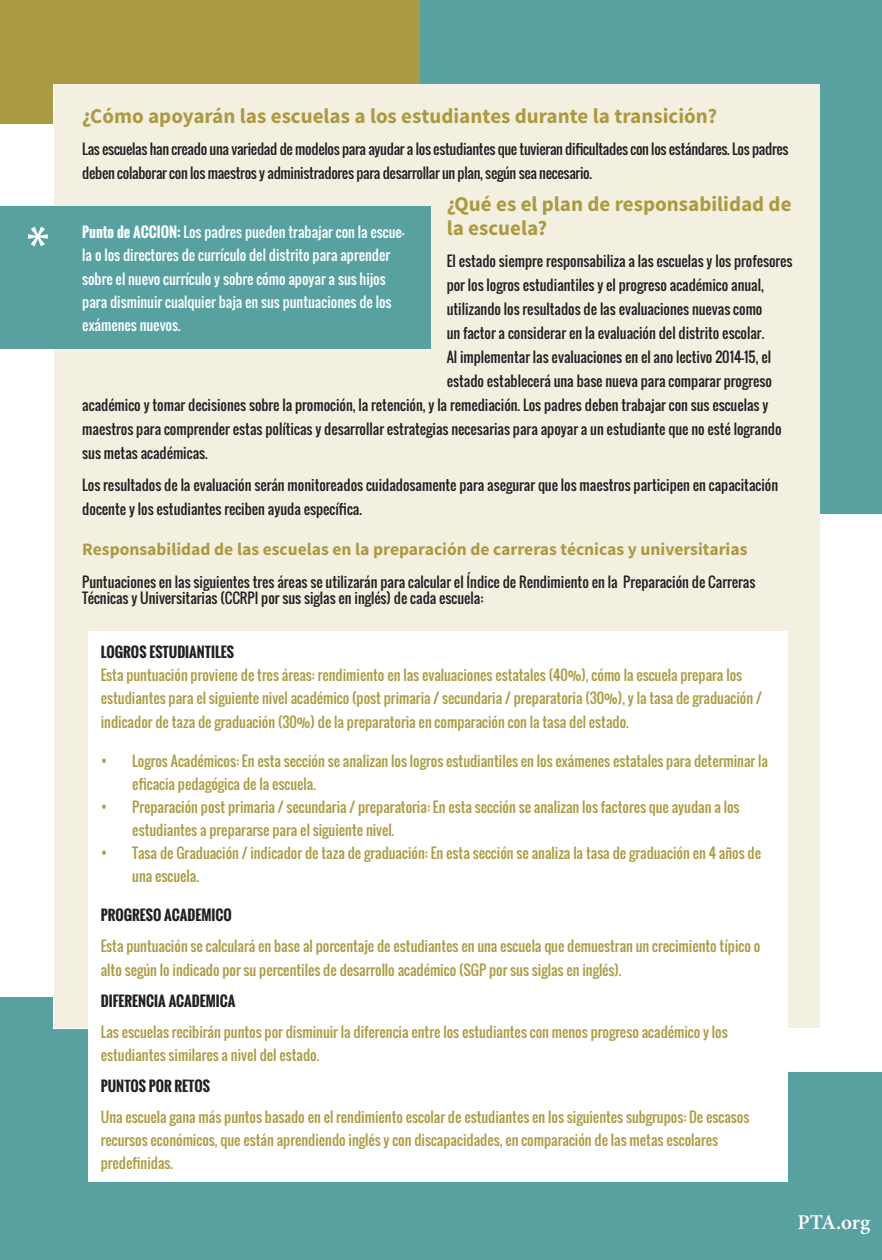
<style>
.page{position:relative;width:882px;height:1260px;background:#fff}
.page>*{position:absolute;margin:0;border:0;box-sizing:border-box;transform-origin:0 0}
.t1{font:600 52.5px "Myriad Pro";color:#fff}
.t2{font:700 21px/24.2px "Source Sans Pro";color:#ab9b40}
.t3{font:600 21px "Minion Pro";letter-spacing:-.005em;color:#fff}
.t4{font:700 17.5px "Source Sans Pro";color:#ab9b40}
.t5{font:14px/23.1px "Oswald";color:#ab9b40}
.t6{font:14px/24.2px "Oswald";color:#231f20}
.t7{font:14px/23.1px "Oswald";color:#fff}
.t8{font:14px/24.2px "Oswald";letter-spacing:-.02em;color:#231f20}
.t9{font:700 14px "Oswald";color:#231f20}
.s1{font-weight:700}
</style>
<div class="page">
<div style="left:420px;top:0;width:462px;height:84px;background:#57a2a1"></div>
<div style="left:820px;top:84px;width:62px;height:430px;background:#57a2a1"></div>
<div style="left:788px;top:1072px;width:93px;height:111px;background:#57a2a1"></div>
<div style="left:0;top:1183px;width:882px;height:77px;background:#57a2a1"></div>
<div style="left:0;top:1029px;width:88px;height:154px;background:#57a2a1"></div>
<div style="left:0;top:997px;width:53px;height:32px;background:#57a2a1"></div>
<div style="left:0;top:0;width:420px;height:84px;background:#ab9b40"></div>
<div style="left:0;top:84px;width:53px;height:39px;background:#ab9b40"></div>
<div style="left:54px;top:85px;width:765px;height:943px;background:#f3f0e2"></div>
<div style="left:88px;top:631px;width:700px;height:551px;background:#fff"></div>
<div style="left:0;top:207px;width:431px;height:142px;background:#57a2a1"></div>
<p class="t2" style="left:82px;top:105px;width:636px">¿Cómo apoyarán las escuelas a los estudiantes durante la transición?</p>
<p class="t8" style="left:82px;top:137px;width:708px">Las escuelas han creado una variedad de modelos para ayudar a los estudiantes que tuvieran dificultades con los estándares. Los padres deben colaborar con los maestros y administradores para desarrollar un plan, según sea necesario.</p>
<p class="t2" style="left:447px;top:193px;width:346px">¿Qué es el plan de responsabilidad de la escuela?</p>
<p class="t6" style="left:447px;top:249px;width:347px">El estado siempre responsabiliza a las escuelas y los profesores</p>
<p class="t6" style="left:447px;top:273px;width:319px">por los logros estudiantiles y el progreso académico anual,</p>
<p class="t6" style="left:447px;top:297px;width:317px">utilizando los resultados de las evaluaciones nuevas como</p>
<p class="t6" style="left:447px;top:321px;width:319px">un factor a considerar en la evaluación del distrito escolar.</p>
<p class="t6" style="left:447px;top:345px;width:326px">Al implementar las evaluaciones en el ano lectivo 2014-15, el</p>
<p class="t6" style="left:447px;top:369px;width:327px">estado establecerá una base nueva para comparar progreso</p>
<p class="t6" style="left:82px;top:393px;width:688px">académico y tomar decisiones sobre la promoción, la retención, y la remediación. Los padres deben trabajar con sus escuelas y</p>
<p class="t6" style="left:82px;top:417px;width:701px">maestros para comprender estas políticas y desarrollar estrategias necesarias para apoyar a un estudiante que no esté logrando</p>
<p class="t6" style="left:82px;top:441px;width:127px">sus metas académicas.</p>
<p class="t6" style="left:82px;top:473px;width:697px">Los resultados de la evaluación serán monitoreados cuidadosamente para asegurar que los maestros participen en capacitación docente y los estudiantes reciben ayuda específica.</p>
<p class="t4" style="left:82px;top:538px;width:667px">Responsabilidad de las escuelas en la preparación de carreras técnicas y universitarias</p>
<p class="t6" style="left:82px;top:573px;width:675px;line-height:16.8px">Puntuaciones en las siguientes tres áreas se utilizarán para calcular el Índice de Rendimiento en la Preparación de Carreras<br>Técnicas y Universitarias (CCRPI por sus siglas en inglés) de cada escuela:</p>
<p class="t9" style="left:101px;top:642px;width:135px">LOGROS ESTUDIANTILES</p>
<p class="t5" style="left:101px;top:664px;width:663px">Esta puntuación proviene de tres áreas: rendimiento en las evaluaciones estatales (40%), cómo la escuela prepara los estudiantes para el siguiente nivel académico (post primaria / secundaria / preparatoria (30%), y la tasa de graduación / indicador de taza de graduación (30%) de la preparatoria en comparación con la tasa del estado.</p>
<p class="t5" style="left:132px;top:749px;width:637px;text-indent:-32px">• Logros Académicos: En esta sección se analizan los logros estudiantiles en los exámenes estatales para determinar la eficacia pedagógica de la escuela.</p>
<p class="t5" style="left:132px;top:795px;width:609px;text-indent:-32px">• Preparación post primaria / secundaria / preparatoria: En esta sección se analizan los factores que ayudan a los estudiantes a prepararse para el siguiente nivel.</p>
<p class="t5" style="left:132px;top:842px;width:630px;text-indent:-32px">• Tasa de Graduación / indicador de taza de graduación: En esta sección se analiza la tasa de graduación en 4 años de una escuela.</p>
<p class="t9" style="left:101px;top:905px;width:133px">PROGRESO ACADEMICO</p>
<p class="t5" style="left:101px;top:935px;width:661px">Esta puntuación se calculará en base al porcentaje de estudiantes en una escuela que demuestran un crecimiento típico o alto según lo indicado por su percentiles de desarrollo académico (SGP por sus siglas en inglés).</p>
<p class="t9" style="left:101px;top:990px;width:136px">DIFERENCIA ACADEMICA</p>
<p class="t5" style="left:101px;top:1020px;width:628px">Las escuelas recibirán puntos por disminuir la diferencia entre los estudiantes con menos progreso académico y los estudiantes similares a nivel del estado.</p>
<p class="t9" style="left:101px;top:1076px;width:111px">PUNTOS POR RETOS</p>
<p class="t5" style="left:101px;top:1105px;width:650px">Una escuela gana más puntos basado en el rendimiento escolar de estudiantes en los siguientes subgrupos: De escasos recursos económicos, que están aprendiendo inglés y con discapacidades, en comparación de las metas escolares predefinidas.</p>
<p class="t1" style="left:26px;top:212px;width:24px">*</p>
<p class="t7" style="left:82px;top:221px;width:324px"><span class="s1">Punto de ACCION:</span> Los padres pueden trabajar con la escue&shy;la o los directores de currículo del distrito para aprender sobre el nuevo currículo y sobre cómo apoyar a sus hijos para disminuir cualquier baja en sus puntuaciones de los exámenes nuevos.</p>
<p class="t3" style="left:797px;top:1207px;width:74px">PTA.org</p>
</div>
